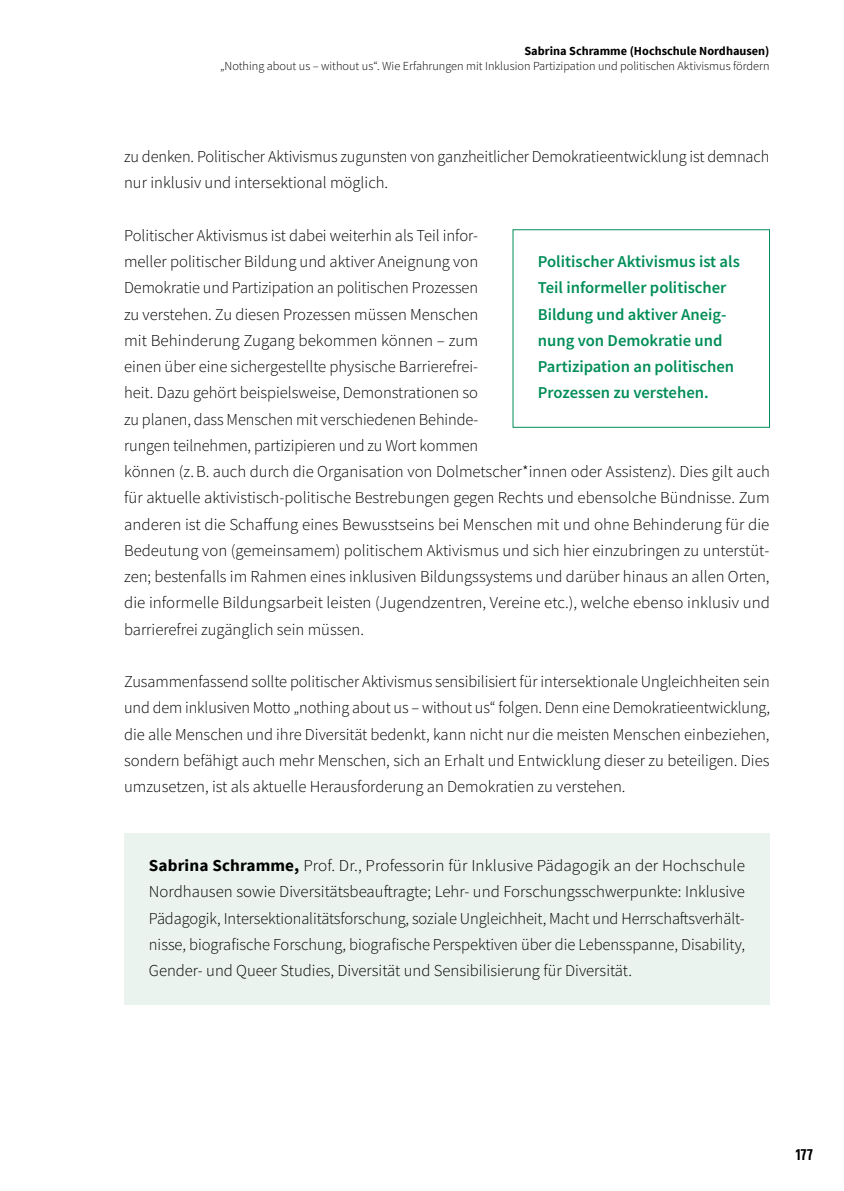
<style>
.page{position:relative;width:844px;height:1191px;background:#fff}
.page>*{position:absolute;margin:0;border:0;box-sizing:border-box;transform-origin:0 0}
.Fliesstext{font:300 16.62px/26.2px "Source Sans Pro";color:#000}
.Autorenbeschreibung{font:300 16.62px/26.2px "Source Sans Pro";color:#000;text-align:justify}
.t1{font:600 16.62px/26.2px "Source Sans Pro";color:#008d58}
.t2{font:600 15.75px "Khand";color:#000}
.t3{font:300 12.25px "Source Sans Pro";color:#000}
.t4{font:700 12.25px "Source Sans Pro";color:#000}
.s1{font-weight:700}
</style>
<div class="page">
<div style="left:124px;top:833px;width:645px;height:172px;background:#eaf3ee"></div>
<p class="t4" style="left:524px;top:43px;width:246px">Sabrina Schramme (Hochschule Nordhausen)</p>
<p class="t3" style="left:220px;top:58px;width:550px">„Nothing about us – without us“. Wie Erfahrungen mit Inklusion Partizipation und politischen Aktivismus fördern</p>
<p class="Fliesstext" style="left:124px;top:143px;width:646px">zu denken. Politischer Aktivismus zugunsten von ganzheitlicher Demokratieentwicklung ist demnach nur inklusiv und intersektional möglich.</p>
<p class="Fliesstext" style="left:124px;top:222px;width:647px">Politischer Aktivismus ist dabei weiterhin als Teil infor-<br>meller politischer Bildung und aktiver Aneignung von<br>Demokratie und Partizipation an politischen Prozessen<br>zu verstehen. Zu diesen Prozessen müssen Menschen<br>mit Behinderung Zugang bekommen können – zum<br>einen über eine sichergestellte physische Barrierefrei-<br>heit. Dazu gehört beispielsweise, Demonstrationen so<br>zu planen, dass Menschen mit verschiedenen Behinde-<br>rungen teilnehmen, partizipieren und zu Wort kommen<br>können (z.B. auch durch die Organisation von Dolmetscher*innen oder Assistenz). Dies gilt auch für aktuelle aktivistisch-politische Bestrebungen gegen Rechts und ebensolche Bündnisse. Zum anderen ist die Schaffung eines Bewusstseins bei Menschen mit und ohne Behinderung für die Bedeutung von (gemeinsamem) politischem Aktivismus und sich hier einzubringen zu unterstüt&shy;zen; bestenfalls im Rahmen eines inklusiven Bildungssystems und darüber hinaus an allen Orten, die informelle Bildungsarbeit leisten (Jugendzentren, Vereine etc.), welche ebenso inklusiv und barrierefrei zugänglich sein müssen.</p>
<p class="Fliesstext" style="left:124px;top:668px;width:647px;text-align:justify">Zusammenfassend sollte politischer Aktivismus sensibilisiert für intersektionale Ungleichheiten sein und dem inklusiven Motto „nothing about us – without us“ folgen. Denn eine Demokratieentwicklung, die alle Menschen und ihre Diversität bedenkt, kann nicht nur die meisten Menschen einbeziehen, sondern befähigt auch mehr Menschen, sich an Erhalt und Entwicklung dieser zu beteiligen. Dies umzusetzen, ist als aktuelle Herausforderung an Demokratien zu verstehen.</p>
<p class="t1" style="left:537px;top:248px;width:203px">Politischer Aktivismus ist als<br>Teil informeller politischer<br>Bildung und aktiver Aneig&shy;nung von Demokratie und<br>Partizipation an politischen<br>Prozessen zu verstehen.</p>
<p class="Autorenbeschreibung" style="left:149px;top:852px;width:597px"><span class="s1">Sabrina Schramme,</span> Prof. Dr., Professorin für Inklusive Pädagogik an der Hochschule Nordhausen sowie Diversitätsbeauftragte; Lehr- und Forschungsschwerpunkte: Inklusive Pädagogik, Intersektionalitätsforschung, soziale Ungleichheit, Macht und Herrschaftsverhält&shy;nisse, biografische Forschung, biografische Perspektiven über die Lebensspanne, Disability, Gender- und Queer Studies, Diversität und Sensibilisierung für Diversität.</p>
<p class="t2" style="left:795px;top:1144px;width:19px">177</p>
</div>
